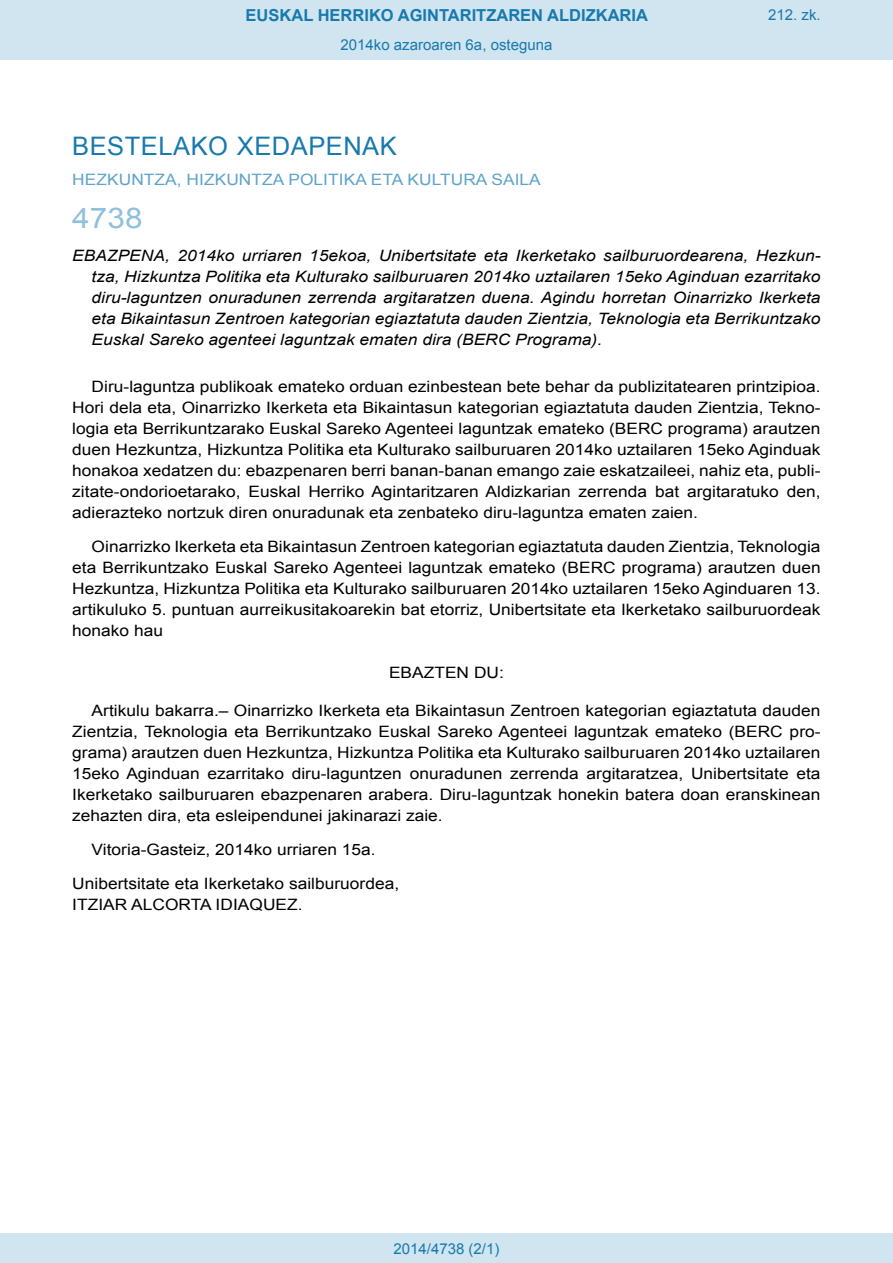
<style>
.page{position:relative;width:893px;height:1263px;background:#fff}
.page>*{position:absolute;margin:0;border:0;box-sizing:border-box;transform-origin:0 0}
.BOPVOrden{font:28.5px "Arial";color:#90c0db;scale:1.11 1}
.BOPVSeccion{font:25.5px "Arial";letter-spacing:.02em;color:#1879ad}
.t1{font:700 16.5px "Arial";color:#1879ad}
.BOPVDetalle{font:15.6px/21px "Arial";color:#000;text-align:justify;scale:1.11 1}
.BOPVTitulo{font:italic 15.6px/21px "Arial";color:#000;text-align:justify;scale:1.11 1}
.BOPVOrganismo{font:15.6px "Arial";letter-spacing:.005em;color:#5ea4ca;scale:1.11 1}
.BOPVFirmaPuesto{font:15.6px "Arial";color:#000;scale:1.11 1}
.BOPVFirmaLugFec{font:15.6px "Arial";color:#000;scale:1.11 1}
.BOPVFirmaNombre{font:15.6px "Arial";color:#000;scale:1.11 1}
.BOPVClave{font:15.6px "Arial";color:#000;scale:1.11 1}
.Paginacion_Centro{font:15px "Arial";color:#1879ad}
</style>
<div class="page">
<div style="left:0;top:0;width:893px;height:60px;background:#d0e5f0"></div>
<div style="left:0;top:1233px;width:893px;height:30px;background:#d0e5f0"></div>
<p class="t1" style="left:246px;top:4px;width:404px">EUSKAL HERRIKO AGINTARITZAREN ALDIZKARIA</p>
<p class="Paginacion_Centro" style="left:341px;top:35px;width:213px">2014ko azaroaren 6a, osteguna</p>
<p class="Paginacion_Centro" style="left:768px;top:5px;width:54px">212. zk.</p>
<p class="BOPVSeccion" style="left:72px;top:129px;width:326px">BESTELAKO XEDAPENAK</p>
<p class="BOPVOrganismo" style="left:72px;top:169px;width:424px">HEZKUNTZA, HIZKUNTZA POLITIKA ETA KULTURA SAILA</p>
<p class="BOPVOrden" style="left:72px;top:199px;width:65px">4738</p>
<p class="BOPVTitulo" style="left:92px;top:246px;width:658px;text-indent:-19px">EBAZPENA, 2014ko urriaren 15ekoa, Unibertsitate eta Ikerketako sailburuordearena, Hezkun&shy;tza, Hizkuntza Politika eta Kulturako sailburuaren 2014ko uztailaren 15eko Aginduan ezarritako diru-laguntzen onuradunen zerrenda argitaratzen duena. Agindu horretan Oinarrizko Ikerketa eta Bikaintasun Zentroen kategorian egiaztatuta dauden Zientzia, Teknologia eta Berrikuntzako Euskal Sareko agenteei laguntzak ematen dira (BERC Programa).</p>
<p class="BOPVDetalle" style="left:72px;top:376px;width:676px;text-indent:19px">Diru-laguntza publikoak emateko orduan ezinbestean bete behar da publizitatearen printzipioa.<br>Hori dela eta, Oinarrizko Ikerketa eta Bikaintasun kategorian egiaztatuta dauden Zientzia, Tekno&shy;logia eta Berrikuntzarako Euskal Sareko Agenteei laguntzak emateko (BERC programa) arautzen duen Hezkuntza, Hizkuntza Politika eta Kulturako sailburuaren 2014ko uztailaren 15eko Aginduak honakoa xedatzen du: ebazpenaren berri banan-banan emango zaie eskatzaileei, nahiz eta, publi&shy;zitate-ondorioetarako, Euskal Herriko Agintaritzaren Aldizkarian zerrenda bat argitaratuko den, adierazteko nortzuk diren onuradunak eta zenbateko diru-laguntza ematen zaien.</p>
<p class="BOPVDetalle" style="left:72px;top:536px;width:676px;text-indent:19px">Oinarrizko Ikerketa eta Bikaintasun Zentroen kategorian egiaztatuta dauden Zientzia, Teknologia eta Berrikuntzako Euskal Sareko Agenteei laguntzak emateko (BERC programa) arautzen duen Hezkuntza, Hizkuntza Politika eta Kulturako sailburuaren 2014ko uztailaren 15eko Aginduaren 13. artikuluko 5. puntuan aurreikusitakoarekin bat etorriz, Unibertsitate eta Ikerketako sailburuordeak honako hau</p>
<p class="BOPVClave" style="left:389px;top:662px;width:105px">EBAZTEN DU:</p>
<p class="BOPVDetalle" style="left:72px;top:700px;width:676px;text-indent:19px">Artikulu bakarra.– Oinarrizko Ikerketa eta Bikaintasun Zentroen kategorian egiaztatuta dauden Zientzia, Teknologia eta Berrikuntzako Euskal Sareko Agenteei laguntzak emateko (BERC pro&shy;grama) arautzen duen Hezkuntza, Hizkuntza Politika eta Kulturako sailburuaren 2014ko uztailaren 15eko Aginduan ezarritako diru-laguntzen onuradunen zerrenda argitaratzea, Unibertsitate eta Ikerketako sailburuaren ebazpenaren arabera. Diru-laguntzak honekin batera doan eranskinean zehazten dira, eta esleipendunei jakinarazi zaie.</p>
<p class="BOPVFirmaLugFec" style="left:92px;top:839px;width:257px">Vitoria-Gasteiz, 2014ko urriaren 15a.</p>
<p class="BOPVFirmaPuesto" style="left:72px;top:873px;width:296px">Unibertsitate eta Ikerketako sailburuordea,</p>
<p class="BOPVFirmaNombre" style="left:72px;top:894px;width:209px">ITZIAR ALCORTA IDIAQUEZ.</p>
<p class="Paginacion_Centro" style="left:393px;top:1238px;width:107px">2014/4738 (2/1)</p>
</div>
